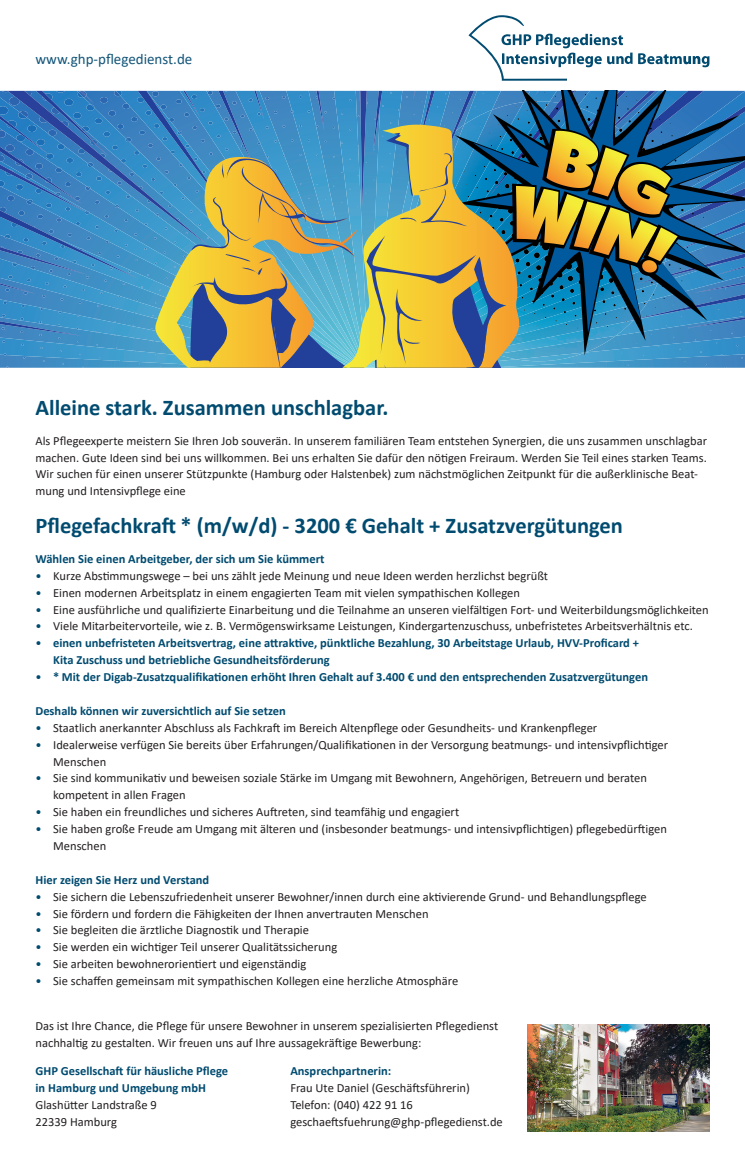
<style>
.page{position:relative;width:745px;height:1163px;background:#fff}
.page>*{position:absolute;margin:0;border:0;box-sizing:border-box;transform-origin:0 0}
.t1{font:700 22.5px "Calibri";color:#014b70}
.t2{font:15px "Calibri";color:#13557a}
.t3{font:12.5px/16.9px "Calibri";color:#231f20}
.t4{font:700 12.5px/16.9px "Calibri";color:#014b70}
.s1{color:#014b70}
.s2{font-weight:400}
</style>
<div class="page">
<svg style="left:0;top:91px;width:742px;height:277px;background:#628d92"></svg>
<svg style="left:468px;top:15px;width:241px;height:66px"></svg>
<img style="left:527px;top:1024px;width:182px;height:107px">
<p class="t2" style="left:35px;top:48px;width:158px">www.ghp-pflegedienst.de</p>
<h1 class="t1" style="left:35px;top:391px;width:354px">Alleine stark. Zusammen unschlagbar.</h1>
<p class="t3" style="left:35px;top:431px;width:672px">Als Pflegeexperte meistern Sie Ihren Job souverän. In unserem familiären Team entstehen Synergien, die uns zusammen unschlagbar machen. Gute Ideen sind bei uns willkommen. Bei uns erhalten Sie dafü r den nötigen Freiraum. Werden Sie Teil eines starken Teams.<br>Wir suchen für einen unserer Stützpunkte (Hamburg oder Halstenbek) zum nächstmöglichen Zeitpunkt für die außerklinische Beat&shy;mung und Intensivpflege eine</p>
<h1 class="t1" style="left:35px;top:509px;width:588px">Pflegefachkraft * (m/w/d) - 3200 € Gehalt + Zusatzvergütungen</h1>
<p class="t4" style="left:35px;top:550px;width:290px">Wählen Sie einen Arbeitgeber, der sich um Sie kümmert</p>
<p class="t3" style="left:35px;top:566px;width:513px"><span class="s1">•</span> Kurze Abstimmungswege – bei uns zählt jede Meinung und neue Ideen werden herzlichst begrüßt</p>
<p class="t3" style="left:35px;top:583px;width:485px"><span class="s1">•</span> Einen modernen Arbeitsplatz in einem engagierten Team mit vielen sympathischen Kollegen</p>
<p class="t3" style="left:35px;top:600px;width:674px"><span class="s1">•</span> Eine ausführliche und qualifizierte Einarbeitung und die Teilnahme an unseren vielfältigen Fort- und Weiterbildungsmöglichkeiten</p>
<p class="t3" style="left:35px;top:617px;width:658px"><span class="s1">•</span> Viele Mitarbeitervorteile, wie z. B. Vermögenswirksame Leistungen, Kindergartenzuschuss, unbefristetes Arbeitsverhältnis etc.</p>
<p class="t4" style="left:53px;top:634px;width:587px;text-indent:-18px"><span class="s2">•</span> einen unbefristeten Arbeitsvertrag, eine attraktive, pünktliche Bezahlung, 30 Arbeitstage Urlaub, HVV-Proficard +<br>Kita Zuschuss und betriebliche Gesundheitsförderung</p>
<p class="t4" style="left:35px;top:668px;width:613px"><span class="s2">•</span> * Mit der Digab-Zusatzqualifikationen erhöht Ihren Gehalt auf 3.400 € und den entsprechenden Zusatzvergütungen</p>
<p class="t4" style="left:35px;top:702px;width:252px">Deshalb können wir zuversichtlich auf Sie setzen</p>
<p class="t3" style="left:35px;top:718px;width:563px"><span class="s1">•</span> Staatlich anerkannter Abschluss als Fachkraft im Bereich Altenpflege oder Gesundheits- und Krankenpfleger</p>
<p class="t3" style="left:53px;top:735px;width:616px;text-indent:-18px"><span class="s1">•</span> Idealerweise verfügen Sie bereits über Erfahrungen/Qualifikationen in der Versorgung beatmungs- und intensivpflichtiger<br>Menschen</p>
<p class="t3" style="left:53px;top:769px;width:595px;text-indent:-18px"><span class="s1">•</span> Sie sind kommunikativ und beweisen soziale Stärke im Umgang mit Bewohnern, Angehörigen, Betreuern und beraten kompetent in allen Fragen</p>
<p class="t3" style="left:35px;top:803px;width:425px"><span class="s1">•</span> Sie haben ein freundliches und sicheres Auftreten, sind teamfähig und engagiert</p>
<p class="t3" style="left:53px;top:820px;width:614px;text-indent:-18px"><span class="s1">•</span> Sie haben große Freude am Umgang mit älteren und (insbesonder beatmungs- und intensivpflichtigen) pflegebedürftigen<br>Menschen</p>
<p class="t4" style="left:35px;top:870px;width:175px">Hier zeigen Sie Herz und Verstand</p>
<p class="t3" style="left:35px;top:887px;width:612px"><span class="s1">•</span> Sie sichern die Lebenszufriedenheit unserer Bewohner/innen durch eine aktivierende Grund- und Behandlungspflege</p>
<p class="t3" style="left:35px;top:904px;width:394px"><span class="s1">•</span> Sie fördern und fordern die Fähigkeiten der Ihnen anvertrauten Menschen</p>
<p class="t3" style="left:35px;top:921px;width:275px"><span class="s1">•</span> Sie begleiten die ärztliche Diagnostik und Therapie</p>
<p class="t3" style="left:35px;top:938px;width:303px"><span class="s1">•</span> Sie werden ein wichtiger Teil unserer Qualitätssicherung</p>
<p class="t3" style="left:35px;top:955px;width:272px"><span class="s1">•</span> Sie arbeiten bewohnerorientiert und eigenständig</p>
<p class="t3" style="left:35px;top:971px;width:424px"><span class="s1">•</span> Sie schaffen gemeinsam mit sympathischen Kollegen eine herzliche Atmosphäre</p>
<p class="t3" style="left:35px;top:1016px;width:464px">Das ist Ihre Chance, die Pflege für unsere Bewohner in unserem spezialisierten Pflegedienst nachhaltig zu gestalten. Wir freuen uns auf Ihre aussagekräftige Bewerbung:</p>
<p class="t4" style="left:35px;top:1062px;width:194px">GHP Gesellschaft für häusliche Pflege in Hamburg und Umgebung mbH</p>
<p class="t3" style="left:35px;top:1095px;width:123px">Glashütter Landstraße 9<br>22339 Hamburg</p>
<p class="t4" style="left:290px;top:1062px;width:102px">Ansprechpartnerin:</p>
<p class="t3" style="left:290px;top:1078px;width:214px">Frau Ute Daniel (Geschäftsführerin)<br>Telefon: (040) 422 91 16 geschaeftsfuehrung@ghp-pflegedienst.de</p>
</div>
